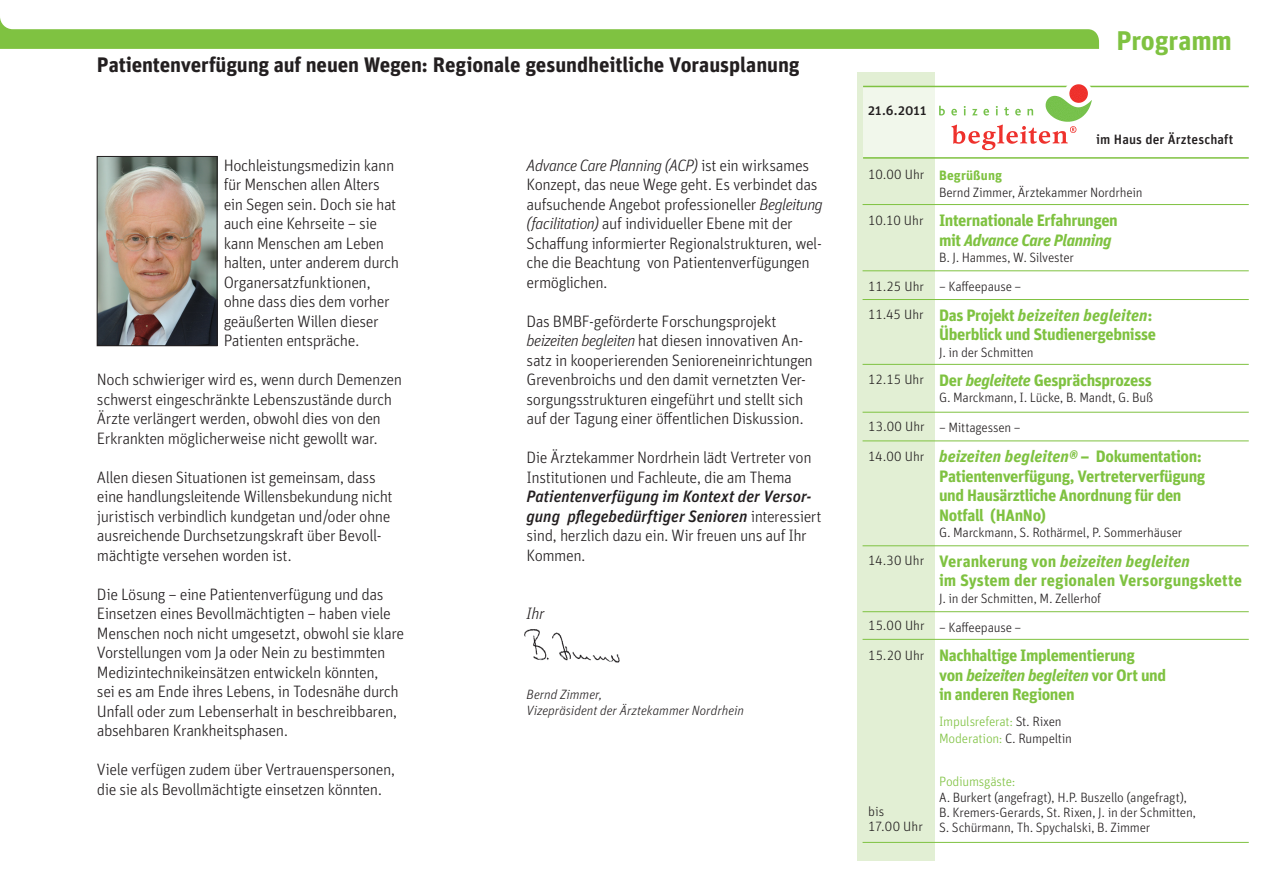
<style>
.page{position:relative;width:1276px;height:893px;background:#fff}
.page>*{position:absolute;margin:0;border:0;box-sizing:border-box;transform-origin:0 0}
.t1{font:700 27px "Unit";letter-spacing:-.005em;color:#7fc241}
.t2{font:700 21px "Unit";letter-spacing:-.005em;color:#231f20}
.t3{font:16.5px/19.5px "Unit Light LF";letter-spacing:-.03em;color:#231f20}
.t4{font:700 16.5px/19.5px "Unit";letter-spacing:-.025em;color:#7fc241}
.t5{font:italic 500 16.5px/19.5px "Unit";color:#231f20}
.t6{font:700 16.5px/19.5px "Unit";color:#7fc241}
.t7{font:italic 300 16.5px "Unit";letter-spacing:-.035em;color:#231f20}
.t8{font:13.5px/15px "Unit Light LF";letter-spacing:-.02em;color:#231f20}
.t9{font:13.5px/16.5px "Unit Light LF";letter-spacing:-.02em;color:#7fc241}
.t10{font:italic 300 13.5px/16.5px "Unit";color:#231f20}
.t11{font:500 13.5px "Unit";letter-spacing:.01em;color:#231f20}
.t12{font:13.5px/28.5px "Unit Light LF";letter-spacing:.005em;color:#231f20}
.t13{font:700 13.5px "Unit";letter-spacing:.005em;color:#7fc241}
.s1{font-family:"Unit Light LF";font-weight:400;font-style:normal}
.s2{font-family:"Unit";font-weight:300;font-style:italic}
.s3{font-style:italic}
.s4{color:#231f20}
</style>
<div class="page">
<div style="left:857px;top:72px;width:77px;height:789px;background:#e2efd4"></div>
<div style="left:863px;top:86px;width:388px;height:71px;background:linear-gradient(to right,#f6faf2,#fff)"></div>
<svg style="left:0;top:18px;width:1099px;height:31px"></svg>
<hr style="left:863px;top:157px;width:385px;height:2px;background:#7fc241">
<hr style="left:863px;top:86px;width:385px;height:1px;background:#7fc241">
<hr style="left:862px;top:204px;width:386px;height:1px;background:#7fc241">
<hr style="left:862px;top:271px;width:386px;height:1px;background:#7fc241">
<hr style="left:862px;top:299px;width:386px;height:1px;background:#7fc241">
<hr style="left:862px;top:364px;width:386px;height:1px;background:#7fc241">
<hr style="left:862px;top:412px;width:386px;height:1px;background:#7fc241">
<hr style="left:862px;top:441px;width:386px;height:1px;background:#7fc241">
<hr style="left:862px;top:545px;width:386px;height:1px;background:#7fc241">
<hr style="left:862px;top:611px;width:386px;height:1px;background:#7fc241">
<hr style="left:862px;top:639px;width:386px;height:1px;background:#7fc241">
<hr style="left:862px;top:842px;width:386px;height:1px;background:#7fc241">
<img style="left:99px;top:158px;width:116px;height:186px">
<div style="left:97px;top:156px;width:120px;height:190px;border:1px solid #231f20"></div>
<img style="left:524px;top:629px;width:96px;height:34px">
<div style="left:1064px;top:80px;width:28px;height:27px;background:#fff;border-radius:50%"></div>
<img style="left:929px;top:94px;width:167px;height:31px">
<img style="left:930px;top:121px;width:169px;height:35px">
<img style="left:1064px;top:84px;width:27px;height:22px">
<p class="t2" style="left:97px;top:52px;width:704px">Patientenverfügung auf neuen Wegen: Regionale gesundheitliche Vorausplanung</p>
<p class="t3" style="left:224px;top:155px;width:177px">Hochleistungsmedizin kann für Menschen allen Alters ein Segen sein. Doch sie hat auch eine Kehrseite – sie kann Menschen am Leben halten, unter anderem durch<br>Organersatzfunktionen, ohne dass dies dem vorher geäußerten Willen dieser<br>Patienten entspräche.</p>
<p class="t3" style="left:97px;top:369px;width:306px">Noch schwieriger wird es, wenn durch Demenzen schwerst eingeschränkte Lebenszustände durch Ärzte verlängert werden, obwohl dies von den Erkrankten möglicherweise nicht gewollt war.</p>
<p class="t3" style="left:97px;top:467px;width:297px">Allen diesen Situationen ist gemeinsam, dass eine handlungsleitende Willensbekundung nicht juristisch verbindlich kundgetan und /oder ohne ausreichende Durchsetzungskraft über Bevoll&shy;mächtigte versehen worden ist.</p>
<p class="t3" style="left:97px;top:584px;width:309px">Die Lösung – eine Patientenverfügung und das Einsetzen eines Bevollmächtigten – haben viele Menschen noch nicht umgesetzt, obwohl sie klare Vorstellungen vom Ja oder Nein zu bestimmten Medizintechnikeinsätzen entwickeln könnten,<br>sei es am Ende ihres Lebens, in Todesnähe durch Unfall oder zum Lebenserhalt in beschreibbaren, absehbaren Krankheitsphasen.</p>
<p class="t3" style="left:97px;top:760px;width:300px">Viele verfügen zudem über Vertrauenspersonen, die sie als Bevollmächtigte einsetzen könnten.</p>
<p class="t7" style="left:526px;top:155px;width:284px">Advance Care Planning (ACP) <span class="s1">ist ein wirksames</span></p>
<p class="t3" style="left:526px;top:175px;width:298px">Konzept, das neue Wege geht. Es verbindet das aufsuchende Angebot professioneller <span class="s2">Begleitung (facilitation)</span> auf individueller Ebene mit der Schaffung informierter Regionalstrukturen, wel&shy;che die Beachtung von Patientenverfügungen ermöglichen.</p>
<p class="t3" style="left:526px;top:311px;width:288px">Das BMBF-geförderte Forschungsprojekt <span class="s2">beizeiten begleiten</span> hat diesen innovativen An&shy;satz in kooperierenden Senioreneinrichtungen Grevenbroichs und den damit vernetzten Ver&shy;sorgungsstrukturen eingeführt und stellt sich auf der Tagung einer öffentlichen Diskussion.</p>
<p class="t3" style="left:526px;top:448px;width:287px">Die Ärztekammer Nordrhein lädt Vertreter von<br>Institutionen und Fachleute, die am Thema</p>
<p class="t5" style="left:526px;top:487px;width:297px">Patientenverfügung im Kontext der Versor&shy;gung pflegebedürftiger Senioren <span class="s1">interessiert</span></p>
<p class="t3" style="left:526px;top:526px;width:282px">sind, herzlich dazu ein. Wir freuen uns auf Ihr<br>Kommen.</p>
<p class="t7" style="left:526px;top:603px;width:20px">Ihr</p>
<p class="t10" style="left:526px;top:686px;width:219px">Bernd Zimmer,<br>Vizepräsident der Ärztekammer Nordrhein</p>
<h1 class="t1" style="left:1116px;top:23px;width:117px">Programm</h1>
<p class="t11" style="left:868px;top:102px;width:60px">21.6.2011</p>
<p class="t8" style="left:868px;top:166px;width:58px">10.00 Uhr</p>
<p class="t8" style="left:868px;top:212px;width:57px">10.10 Uhr</p>
<p class="t12" style="left:868px;top:271px;width:57px">11.25 Uhr<br>11.45 Uhr</p>
<p class="t8" style="left:868px;top:372px;width:57px">12.15 Uhr</p>
<p class="t8" style="left:868px;top:418px;width:58px">13.00 Uhr</p>
<p class="t8" style="left:868px;top:448px;width:58px">14.00 Uhr</p>
<p class="t8" style="left:868px;top:553px;width:58px">14.30 Uhr</p>
<p class="t8" style="left:868px;top:618px;width:58px">15.00 Uhr</p>
<p class="t8" style="left:868px;top:648px;width:58px">15.20 Uhr</p>
<p class="t12" style="left:868px;top:804px;width:56px;line-height:15px">bis<br>17.00 Uhr</p>
<p class="t11" style="left:1096px;top:131px;width:139px">im Haus der Ärzteschaft</p>
<p class="t13" style="left:939px;top:167px;width:64px">Begrüßung</p>
<p class="t8" style="left:939px;top:184px;width:205px">Bernd Zimmer, Ärztekammer Nordrhein</p>
<p class="t4" style="left:939px;top:210px;width:180px">Internationale Erfahrungen mit <span class="s3">Advance Care Planning</span></p>
<p class="t8" style="left:939px;top:250px;width:136px">B. J. Hammes, W. Silvester</p>
<p class="t8" style="left:939px;top:279px;width:84px">– Kaffeepause –</p>
<p class="t4" style="left:939px;top:305px;width:218px">Das Projekt <span class="s3">beizeiten begleiten</span>:<br>Überblick und Studienergebnisse</p>
<p class="t8" style="left:939px;top:344px;width:96px">J. in der Schmitten</p>
<p class="t4" style="left:939px;top:370px;width:214px">Der <span class="s3">begleitete</span> Gesprächsprozess</p>
<p class="t8" style="left:939px;top:390px;width:216px">G. Marckmann, I. Lücke, B. Mandt, G. Buß</p>
<p class="t8" style="left:939px;top:419px;width:83px">– Mittagessen –</p>
<p class="t4" style="left:939px;top:446px;width:268px"><span class="s3">beizeiten begleiten®</span> – Dokumentation:<br>Patientenverfügung, Vertreterverfügung und Hausärztliche Anordnung für den Notfall (HAnNo)</p>
<p class="t8" style="left:939px;top:525px;width:245px">G. Marckmann, S. Rothärmel, P. Sommerhäuser</p>
<p class="t6" style="left:939px;top:551px;width:304px">Verankerung von <span class="s3">beizeiten begleiten<br></span>im System der regionalen Versorgungskette</p>
<p class="t8" style="left:939px;top:590px;width:163px">J. in der Schmitten, M. Zellerhof</p>
<p class="t8" style="left:939px;top:619px;width:84px">– Kaffeepause –</p>
<p class="t4" style="left:939px;top:645px;width:229px">Nachhaltige Implementierung<br>von <span class="s3">beizeiten begleiten</span> vor Ort und in anderen Regionen</p>
<p class="t9" style="left:939px;top:713px;width:134px">Impulsreferat: <span class="s4">St. Rixen<br></span>Moderation: <span class="s4">C. Rumpeltin</span></p>
<p class="t9" style="left:939px;top:772px;width:78px">Podiumsgäste:</p>
<p class="t8" style="left:939px;top:790px;width:259px">A. Burkert (angefragt), H.P. Buszello (angefragt),<br>B. Kremers-Gerards, St. Rixen, J. in der Schmitten,<br>S. Schürmann, Th. Spychalski, B. Zimmer</p>
</div>
